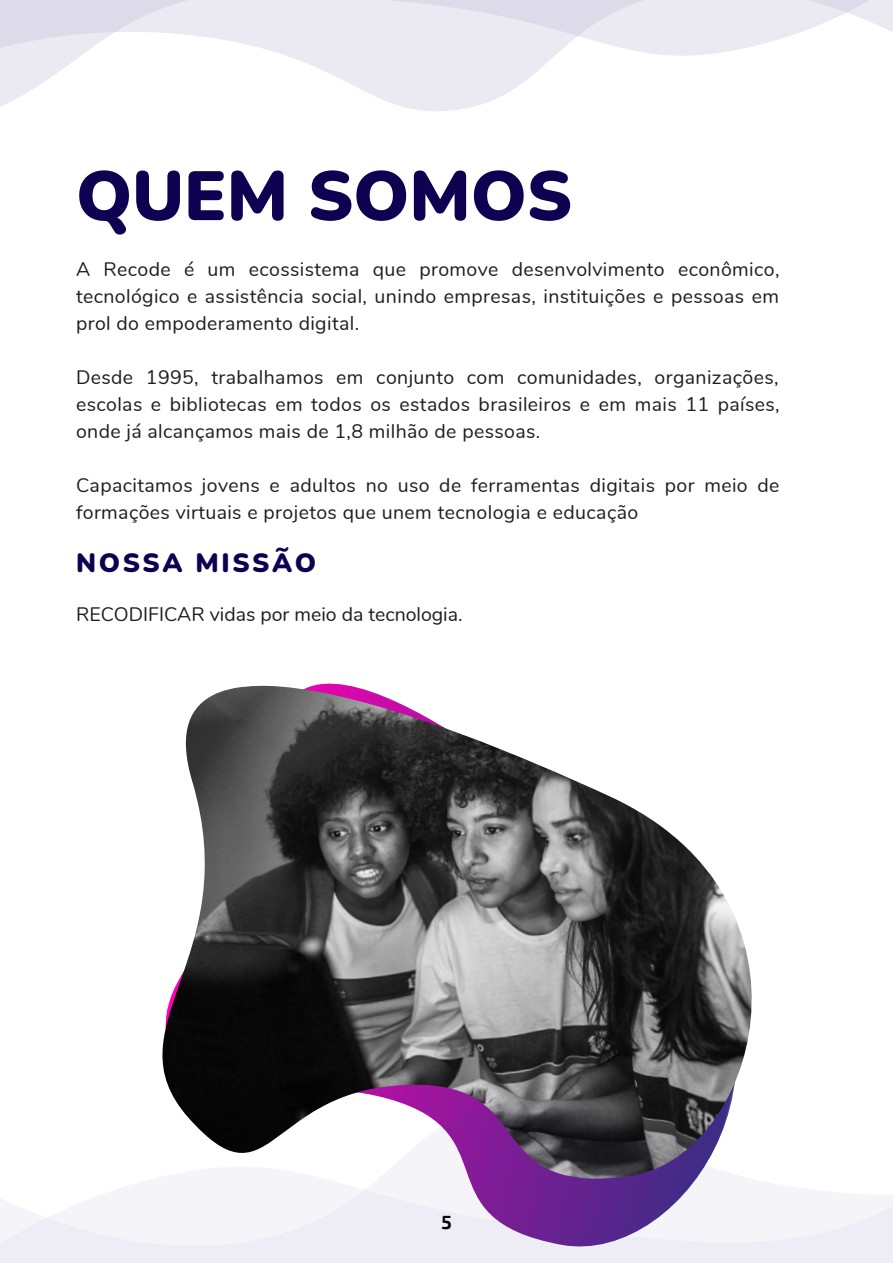
<style>
.page{position:relative;width:893px;height:1264px;background:#fff}
.page>*{position:absolute;margin:0;border:0;box-sizing:border-box;transform-origin:0 0}
.t1{font:900 69.45px "Nunito";color:#100051}
.t2{font:900 26.4px "Nunito";letter-spacing:.1em;color:#100051}
.t3{font:19.5px/27px "Nunito";letter-spacing:.02em;color:#1e1e1e;text-align:justify}
.t4{font:19.5px "Nunito";color:#1e1e1e}
.t5{font:700 18.6px "Exo 2";color:#000}
</style>
<div class="page">
<img style="left:162px;top:683px;width:590px;height:386px">
<svg style="left:0;top:0;width:892px;height:111px"></svg>
<svg style="left:0;top:1069px;width:892px;height:193px"></svg>
<p class="t1" style="left:76px;top:150px;width:497px">QUEM SOMOS</p>
<p class="t3" style="left:76px;top:256px;width:705px">A Recode é um ecossistema que promove desenvolvimento econômico, tecnológico e assistência social, unindo empresas, instituições e pessoas em prol do empoderamento digital.</p>
<p class="t3" style="left:76px;top:364px;width:705px">Desde 1995, trabalhamos em conjunto com comunidades, organizações, escolas e bibliotecas em todos os estados brasileiros e em mais 11 países, onde já alcançamos mais de 1,8 milhão de pessoas.</p>
<p class="t3" style="left:76px;top:472px;width:705px">Capacitamos jovens e adultos no uso de ferramentas digitais por meio de formações virtuais e projetos que unem tecnologia e educação</p>
<p class="t2" style="left:76px;top:545px;width:242px">NOSSA MISSÃO</p>
<p class="t4" style="left:76px;top:601px;width:388px">RECODIFICAR vidas por meio da tecnologia.</p>
<p class="t5" style="left:441px;top:1210px;width:12px">5</p>
</div>
